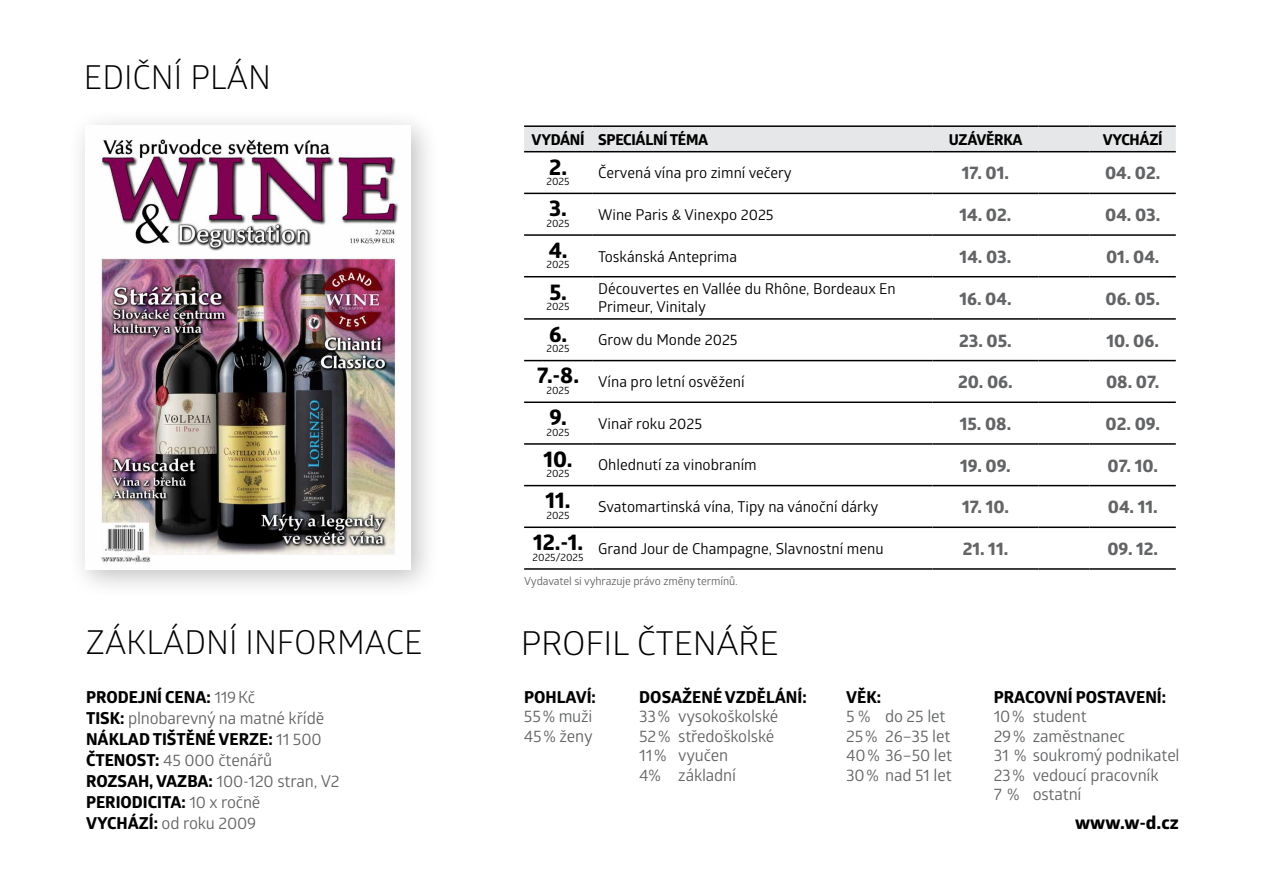
<style>
.page{position:relative;width:1263px;height:893px;background:#fff}
.page>*{position:absolute;margin:0;border:0;box-sizing:border-box;transform-origin:0 0}
.t1{font:33px "Glober";color:#000}
.t2{font:33px "Glober";color:#000;scale:1.05 1}
.t3{font:700 22.5px "Globerx";color:#000}
.t4{font:700 18px "Globerx";color:#636466}
.t5{font:700 18px "Globerx";color:#000;scale:1.05 1}
.t6{font:16.5px/19.5px "Glober";letter-spacing:-.01em;color:#636466}
.t7{font:700 16.5px "Globerx";color:#000}
.t8{font:15px/18px "Glober";color:#000}
.t9{font:700 15px "Globerx";letter-spacing:-.02em;color:#000}
.t10{font:11.25px "Glober";letter-spacing:-.01em;color:#636466}
.t11{font:10.5px "Glober";color:#000}
.s1{font-family:"Glober";font-weight:400;color:#636466}
.s2{font-family:"Globerx";font-weight:700;color:#000}
</style>
<div class="page">
<div style="left:67px;top:107px;width:373px;height:492px;background:#000;opacity:.25"></div>
<img style="left:85px;top:125px;width:325px;height:444px">
<div style="left:524px;top:127px;width:652px;height:24px;background:#e6e7e8"></div>
<hr style="left:524px;top:125px;width:68px;height:2px;background:#000">
<hr style="left:592px;top:125px;width:340px;height:2px;background:#000">
<hr style="left:932px;top:125px;width:107px;height:2px;background:#000">
<hr style="left:1039px;top:125px;width:51px;height:2px;background:#000">
<hr style="left:1090px;top:125px;width:86px;height:2px;background:#000">
<hr style="left:524px;top:151px;width:68px;height:1px;background:#000">
<hr style="left:592px;top:151px;width:340px;height:1px;background:#000">
<hr style="left:932px;top:151px;width:107px;height:1px;background:#000">
<hr style="left:1039px;top:151px;width:51px;height:1px;background:#000">
<hr style="left:1090px;top:151px;width:86px;height:1px;background:#000">
<hr style="left:524px;top:193px;width:68px;height:1px;background:#000">
<hr style="left:592px;top:193px;width:340px;height:1px;background:#000">
<hr style="left:932px;top:193px;width:107px;height:1px;background:#000">
<hr style="left:1039px;top:193px;width:51px;height:1px;background:#000">
<hr style="left:1090px;top:193px;width:86px;height:1px;background:#000">
<hr style="left:524px;top:234px;width:68px;height:2px;background:#000">
<hr style="left:592px;top:234px;width:340px;height:2px;background:#000">
<hr style="left:932px;top:234px;width:107px;height:2px;background:#000">
<hr style="left:1039px;top:234px;width:51px;height:2px;background:#000">
<hr style="left:1090px;top:234px;width:86px;height:2px;background:#000">
<hr style="left:524px;top:276px;width:68px;height:1px;background:#000">
<hr style="left:592px;top:276px;width:340px;height:1px;background:#000">
<hr style="left:932px;top:276px;width:107px;height:1px;background:#000">
<hr style="left:1039px;top:276px;width:51px;height:1px;background:#000">
<hr style="left:1090px;top:276px;width:86px;height:1px;background:#000">
<hr style="left:524px;top:318px;width:68px;height:2px;background:#000">
<hr style="left:592px;top:318px;width:340px;height:2px;background:#000">
<hr style="left:932px;top:318px;width:107px;height:2px;background:#000">
<hr style="left:1039px;top:318px;width:51px;height:2px;background:#000">
<hr style="left:1090px;top:318px;width:86px;height:2px;background:#000">
<hr style="left:524px;top:360px;width:68px;height:1px;background:#000">
<hr style="left:592px;top:360px;width:340px;height:1px;background:#000">
<hr style="left:932px;top:360px;width:107px;height:1px;background:#000">
<hr style="left:1039px;top:360px;width:51px;height:1px;background:#000">
<hr style="left:1090px;top:360px;width:86px;height:1px;background:#000">
<hr style="left:524px;top:401px;width:68px;height:2px;background:#000">
<hr style="left:592px;top:401px;width:340px;height:2px;background:#000">
<hr style="left:932px;top:401px;width:107px;height:2px;background:#000">
<hr style="left:1039px;top:401px;width:51px;height:2px;background:#000">
<hr style="left:1090px;top:401px;width:86px;height:2px;background:#000">
<hr style="left:524px;top:443px;width:68px;height:2px;background:#000">
<hr style="left:592px;top:443px;width:340px;height:2px;background:#000">
<hr style="left:932px;top:443px;width:107px;height:2px;background:#000">
<hr style="left:1039px;top:443px;width:51px;height:2px;background:#000">
<hr style="left:1090px;top:443px;width:86px;height:2px;background:#000">
<hr style="left:524px;top:485px;width:68px;height:1px;background:#000">
<hr style="left:592px;top:485px;width:340px;height:1px;background:#000">
<hr style="left:932px;top:485px;width:107px;height:1px;background:#000">
<hr style="left:1039px;top:485px;width:51px;height:1px;background:#000">
<hr style="left:1090px;top:485px;width:86px;height:1px;background:#000">
<hr style="left:524px;top:526px;width:68px;height:2px;background:#000">
<hr style="left:592px;top:526px;width:340px;height:2px;background:#000">
<hr style="left:932px;top:526px;width:107px;height:2px;background:#000">
<hr style="left:1039px;top:526px;width:51px;height:2px;background:#000">
<hr style="left:1090px;top:526px;width:86px;height:2px;background:#000">
<hr style="left:524px;top:568px;width:68px;height:2px;background:#000">
<hr style="left:592px;top:568px;width:340px;height:2px;background:#000">
<hr style="left:932px;top:568px;width:107px;height:2px;background:#000">
<hr style="left:1039px;top:568px;width:51px;height:2px;background:#000">
<hr style="left:1090px;top:568px;width:86px;height:2px;background:#000">
<h1 class="t1" style="left:84px;top:54px;width:189px">EDIČNÍ PLÁN</h1>
<h1 class="t1" style="left:86px;top:620px;width:338px">ZÁKLÁDNÍ INFORMACE</h1>
<p class="t7" style="left:86px;top:685px;width:170px">PRODEJNÍ CENA: <span class="s1">119Kč</span></p>
<p class="t6" style="left:86px;top:707px;width:240px"><span class="s2">TISK:</span> plnobarevný na matné křídě</p>
<p class="t7" style="left:86px;top:727px;width:237px">NÁKLAD TIŠTĚNÉ VERZE: <span class="s1">11 500</span></p>
<p class="t6" style="left:86px;top:749px;width:255px;line-height:21px"><span class="s2">ČTENOST:</span> 45 000 čtenářů<br><span class="s2">ROZSAH, VAZBA:</span> 100-120 stran, V2</p>
<p class="t7" style="left:86px;top:790px;width:176px">PERIODICITA: <span class="s1">10 x ročně</span></p>
<p class="t6" style="left:86px;top:812px;width:172px"><span class="s2">VYCHÁZÍ:</span> od roku 2009</p>
<p class="t9" style="left:532px;top:129px;width:178px">VYDÁNÍ SPECIÁLNÍ TÉMA</p>
<p class="t9" style="left:949px;top:129px;width:75px">UZÁVĚRKA</p>
<p class="t9" style="left:1103px;top:129px;width:61px">VYCHÁZÍ</p>
<h2 class="t3" style="left:549px;top:150px;width:19px">2.</h2>
<p class="t11" style="left:547px;top:174px;width:25px">2025</p>
<p class="t8" style="left:598px;top:163px;width:195px">Červená vína pro zimní večery</p>
<p class="t4" style="left:962px;top:160px;width:49px">17. 01.</p>
<p class="t4" style="left:1105px;top:160px;width:57px">04. 02.</p>
<h2 class="t3" style="left:549px;top:192px;width:19px">3.</h2>
<p class="t11" style="left:547px;top:216px;width:25px">2025</p>
<p class="t8" style="left:598px;top:205px;width:177px">Wine Paris &amp; Vinexpo 2025</p>
<p class="t4" style="left:959px;top:202px;width:53px">14. 02.</p>
<p class="t4" style="left:1105px;top:202px;width:57px">04. 03.</p>
<h2 class="t3" style="left:549px;top:234px;width:20px">4.</h2>
<p class="t11" style="left:547px;top:257px;width:25px">2025</p>
<p class="t8" style="left:598px;top:247px;width:141px">Toskánská Anteprima</p>
<p class="t4" style="left:959px;top:243px;width:53px">14. 03.</p>
<p class="t4" style="left:1106px;top:243px;width:55px">01. 04.</p>
<h2 class="t3" style="left:549px;top:275px;width:19px">5.</h2>
<p class="t11" style="left:547px;top:299px;width:25px">2025</p>
<p class="t8" style="left:598px;top:279px;width:299px">Découvertes en Vallée du Rhône, Bordeaux En<br>Primeur, Vinitaly</p>
<p class="t4" style="left:959px;top:285px;width:54px">16. 04.</p>
<p class="t4" style="left:1105px;top:285px;width:56px">06. 05.</p>
<h2 class="t3" style="left:549px;top:317px;width:20px">6.</h2>
<p class="t11" style="left:547px;top:341px;width:25px">2025</p>
<p class="t8" style="left:598px;top:330px;width:141px">Grow du Monde 2025</p>
<p class="t4" style="left:959px;top:327px;width:54px">23. 05.</p>
<p class="t4" style="left:1106px;top:327px;width:54px">10. 06.</p>
<h2 class="t3" style="left:537px;top:359px;width:43px">7.-8.</h2>
<p class="t11" style="left:547px;top:383px;width:25px">2025</p>
<p class="t8" style="left:598px;top:372px;width:148px">Vína pro letní osvěžení</p>
<p class="t4" style="left:958px;top:369px;width:56px">20. 06.</p>
<p class="t4" style="left:1106px;top:369px;width:55px">08. 07.</p>
<h2 class="t3" style="left:549px;top:401px;width:19px">9.</h2>
<p class="t11" style="left:547px;top:425px;width:25px">2025</p>
<p class="t8" style="left:598px;top:414px;width:106px">Vinař roku 2025</p>
<p class="t4" style="left:960px;top:410px;width:53px">15. 08.</p>
<p class="t4" style="left:1105px;top:410px;width:56px">02. 09.</p>
<h2 class="t3" style="left:544px;top:442px;width:31px">10.</h2>
<p class="t11" style="left:547px;top:466px;width:25px">2025</p>
<p class="t8" style="left:598px;top:455px;width:160px">Ohlednutí za vinobraním</p>
<p class="t4" style="left:960px;top:452px;width:52px">19. 09.</p>
<p class="t4" style="left:1107px;top:452px;width:52px">07. 10.</p>
<h2 class="t3" style="left:546px;top:484px;width:27px">11.</h2>
<p class="t11" style="left:547px;top:508px;width:25px">2025</p>
<p class="t8" style="left:598px;top:497px;width:282px">Svatomartinská vína, Tipy na vánoční dárky</p>
<p class="t4" style="left:962px;top:494px;width:49px">17. 10.</p>
<p class="t4" style="left:1108px;top:494px;width:51px">04. 11.</p>
<h2 class="t3" style="left:533px;top:526px;width:52px">12.-1.</h2>
<p class="t11" style="left:533px;top:550px;width:52px">2025/2025</p>
<p class="t8" style="left:598px;top:539px;width:287px">Grand Jour de Champagne, Slavnostní menu</p>
<p class="t4" style="left:963px;top:535px;width:47px">21. 11.</p>
<p class="t4" style="left:1107px;top:535px;width:52px">09. 12.</p>
<p class="t10" style="left:524px;top:573px;width:215px">Vydavatel si vyhrazuje právo změny termínů.</p>
<h1 class="t2" style="left:521px;top:620px;width:247px">PROFIL ČTENÁŘE</h1>
<p class="t7" style="left:524px;top:685px;width:42px">POHLAVÍ</p>
<p class="t7" style="left:591px;top:685px;width:6px">:</p>
<p class="t6" style="left:524px;top:706px;width:70px">55% muži<br>45% ženy</p>
<p class="t7" style="left:639px;top:685px;width:12px">DOSA</p>
<p class="t7" style="left:682px;top:685px;width:21px">ŽENÉ</p>
<p class="t7" style="left:725px;top:685px;width:11px">VZDĚLÁNÍ</p>
<p class="t7" style="left:802px;top:685px;width:6px">:</p>
<p class="t6" style="left:639px;top:706px;width:140px">33% vysokoškolské<br>52% středoškolské<br>11% vyučen<br>4% základní</p>
<p class="t7" style="left:846px;top:685px;width:36px">VĚK:</p>
<p class="t6" style="left:846px;top:706px;width:107px">5 % do 25 let<br>25% 26–35 let<br>40% 36–50 let<br>30% nad 51 let</p>
<p class="t7" style="left:994px;top:685px;width:11px">PRACOVNÍ</p>
<p class="t7" style="left:1076px;top:685px;width:11px">POSTAVENÍ</p>
<p class="t7" style="left:1162px;top:685px;width:6px">:</p>
<p class="t6" style="left:994px;top:706px;width:187px">10% student<br>29% zaměstnanec<br>31 % soukromý podnikatel<br>23% vedoucí pracovník<br>7 % ostatní</p>
<p class="t5" style="left:1075px;top:810px;width:100px">WWW.W-D.CZ</p>
</div>
